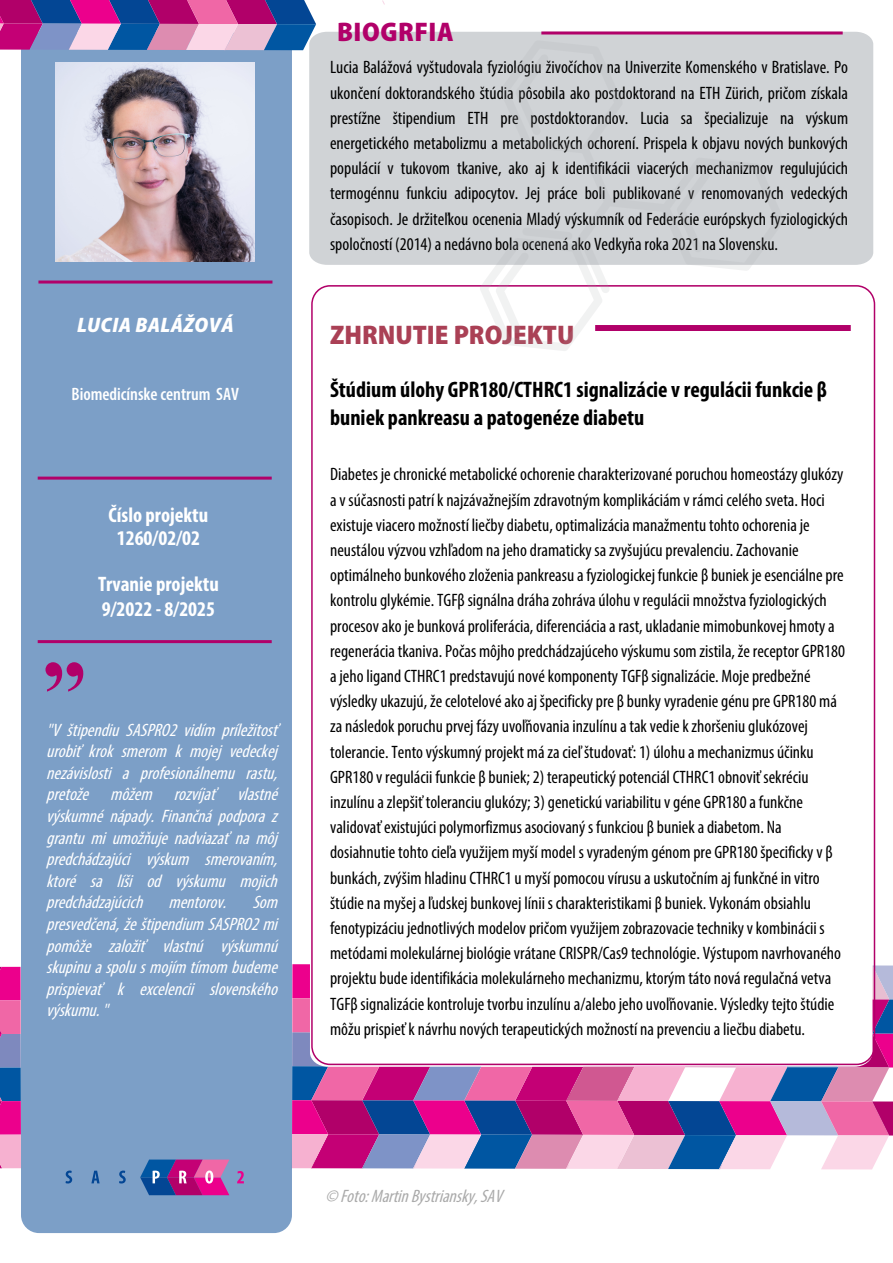
<style>
.page{position:relative;width:893px;height:1263px;background:#fff}
.page>*{position:absolute;margin:0;border:0;box-sizing:border-box;transform-origin:0 0}
.t1{font:700 90px "Times New Roman";color:#b10069}
.t2{font:900 semi-condensed 27px "Myriad Pro";color:#aa4055}
.t3{font:900 semi-condensed 27px "Myriad Pro";letter-spacing:.02em;color:#b10069}
.t4{font:700 condensed 22.5px/27.9px "Myriad Pro";color:#000}
.t5{font:700 condensed 21px/22.5px "Myriad Pro";color:#fff;text-align:center}
.t6{font:italic 900 semi-condensed 21px "Myriad Pro";letter-spacing:.02em;color:#fff}
.t7{font:condensed 18px/25.2px "Myriad Pro";color:#000;text-align:justify}
.t8{font:italic condensed 18px/21.6px "Myriad Pro";color:#fff}
.t9{font:italic condensed 18px "Myriad Pro";color:#aaa}
.t10{font:600 condensed 18px "Myriad Pro";color:#fff}
</style>
<div class="page">
<svg style="left:292px;top:964px;width:601px;height:205px;background:#b36ead"></svg>
<svg style="left:310px;top:964px;width:562px;height:103px"></svg>
<div style="left:309px;top:32px;width:564px;height:233px;background:#d0d3d6"></div>
<div style="left:21px;top:33px;width:271px;height:1200px;background:#7c9fc7;border-radius:18px"></div>
<hr style="left:38px;top:477px;width:234px;height:3px;background:#b10069">
<hr style="left:541px;top:32px;width:302px;height:2px;background:#b10069">
<svg style="left:237px;top:1171px;width:7px;height:12px"></svg>
<svg style="left:140px;top:1159px;width:89px;height:36px;background:#914599"></svg>
<svg style="left:66px;top:1170px;width:60px;height:13px"></svg>
<hr style="left:38px;top:640px;width:234px;height:3px;background:#b10069">
<hr style="left:38px;top:281px;width:234px;height:3px;background:#b10069">
<svg style="left:0;top:967px;width:21px;height:201px;background:#b556a8"></svg>
<svg style="left:0;top:0;width:316px;height:50px;background:#925ea3"></svg>
<svg style="left:480px;top:40px;width:304px;height:311px"></svg>
<hr style="left:595px;top:326px;width:256px;height:4px;background:#b10069">
<img style="left:55px;top:62px;width:199px;height:199px">
<p class="t6" style="left:77px;top:311px;width:158px">LUCIA BALÁŽOVÁ</p>
<p class="t10" style="left:72px;top:383px;width:169px">Biomedicínske centrum SAV</p>
<p class="t5" style="left:109px;top:504px;width:101px">Číslo projektu<br>1260/02/02</p>
<p class="t5" style="left:98px;top:571px;width:122px;line-height:25.2px;text-align:left">Trvanie projektu<br>9/2022 - 8/2025</p>
<h1 class="t1" style="left:42px;top:581px;width:46px">„</h1>
<p class="t8" style="left:46px;top:718px;width:238px">"V štipendiu SASPRO2 vidím príležitosť urobiť krok smerom k mojej vedeckej nezávislosti a profesionálnemu rastu, pretože môžem rozvíjať vlastné výskumné nápady. Finančná podpora z grantu mi umožňuje nadviazať na môj predchádzajúci výskum smerovaním, ktoré sa líši od výskumu mojich predchádzajúcich mentorov. Som presvedčená,žeštipendium SASPRO2mi pomôže založiť vlastnú výskumnú skupinuaspolusmojím tímom budeme prispievať k excelencii slovenského výskumu."</p>
<h2 class="t3" style="left:337px;top:17px;width:118px">BIOGRFIA</h2>
<p class="t7" style="left:330px;top:55px;width:520px">Lucia Balážová vyštudovala fyziológiu živočíchov na Univerzite Komenského v Bratislave. Po ukončení doktorandského štúdia pôsobila ako postdoktorand na ETH Zürich, pričom získala prestížne štipendium ETH pre postdoktorandov. Lucia sa špecializuje na výskum energetického metabolizmu a metabolických ochorení. Prispela k objavu nových bunkových populácií v tukovom tkanive, ako aj k identifikácii viacerých mechanizmov regulujúcich termogénnu funkciu adipocytov. Jej práce boli publikované v renomovaných vedeckých časopisoch. Je držiteľkou ocenenia Mladý výskumník od Federácie európskych fyziologických spoločností (2014) a nedávno bola ocenená ako Vedkyňa roka 2021 na Slovensku.</p>
<h2 class="t2" style="left:330px;top:317px;width:246px">ZHRNUTIE PROJEKTU</h2>
<p class="t4" style="left:330px;top:375px;width:499px">Štúdium úlohy GPR180/CTHRC1 signalizácie v regulácii funkcie β buniek pankreasu a patogenéze diabetu</p>
<p class="t7" style="left:330px;top:461px;width:516px;text-align:left">Diabetes je chronické metabolické ochorenie charakterizované poruchou homeostázy glukózy a v súčasnosti patrí k najzávažnejším zdravotným komplikáciám v rámci celého sveta. Hoci existuje viacero možností liečby diabetu, optimalizácia manažmentu tohto ochorenia je neustálou výzvou vzhľadom na jeho dramaticky sa zvyšujúcu prevalenciu. Zachovanie optimálneho bunkového zloženia pankreasu a fyziologickej funkcie β buniek je esenciálne pre kontrolu glykémie. TGFβ signálna dráha zohráva úlohu v regulácii množstva fyziologických procesov ako je bunková proliferácia, diferenciácia a rast, ukladanie mimobunkovej hmoty a regenerácia tkaniva. Počas môjho predchádzajúceho výskumu som zistila, že receptor GPR180 a jeho ligand CTHRC1 predstavujú nové komponenty TGFβ signalizácie. Moje predbežné výsledky ukazujú, že celotelové ako aj špecificky pre β bunky vyradenie génu pre GPR180 má za následok poruchu prvej fázy uvoľňovania inzulínu a tak vedie k zhoršeniu glukózovej tolerancie. Tento výskumný projekt má za cieľ študovať: 1) úlohu a mechanizmus účinku GPR180 v regulácii funkcie β buniek; 2) terapeutický potenciál CTHRC1 obnoviť sekréciu inzulínu a zlepšiť toleranciu glukózy; 3) genetickú variabilitu v géne GPR180 a funkčne validovať existujúci polymorfizmus asociovaný s funkciou β buniek a diabetom. Na dosiahnutie tohto cieľa využijem myší model s vyradeným génom pre GPR180 špecificky v β bunkách, zvýšim hladinu CTHRC1 u myší pomocou vírusu a uskutočním aj funkčné in vitro štúdie na myšej a ľudskej bunkovej línii s charakteristikami β buniek. Vykonám obsiahlu fenotypizáciu jednotlivých modelov pričom využijem zobrazovacie techniky v kombinácii s metódami molekulárnej biológie vrátane CRISPR/Cas9 technológie. Výstupom navrhovaného projektu bude identifikácia molekulárneho mechanizmu, ktorým táto nová regulačná vetva TGFβ signalizácie kontroluje tvorbu inzulínu a/alebo jeho uvoľňovanie. Výsledky tejto štúdie môžu prispieť k návrhu nových terapeutických možností na prevenciu a liečbu diabetu.</p>
<p class="t9" style="left:325px;top:1185px;width:184px">© Foto:MartinBystriansky,SAV</p>
</div>
